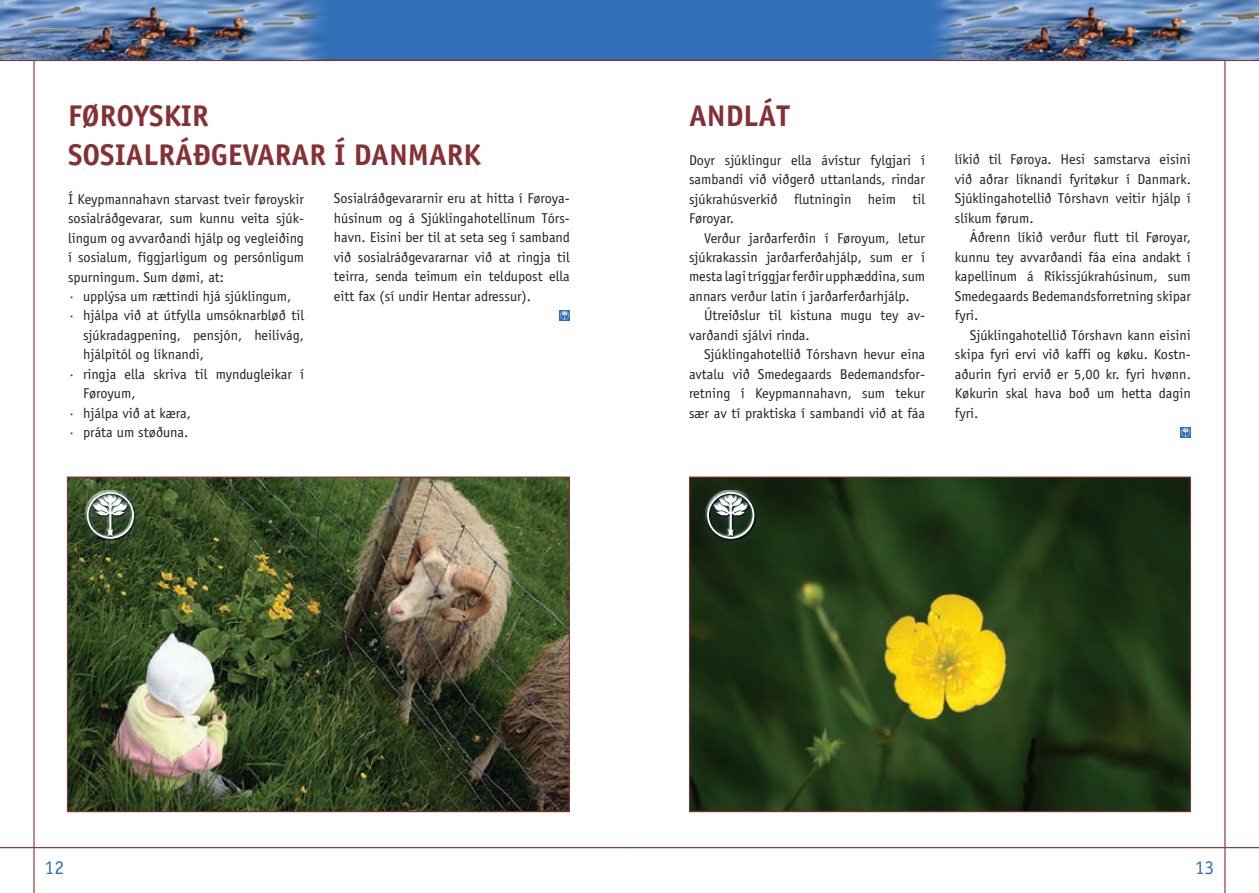
<style>
.page{position:relative;width:1259px;height:893px;background:#fff}
.page>*{position:absolute;margin:0;border:0;box-sizing:border-box;transform-origin:0 0}
.t1{font:700 30px/39px "Officina Sans";color:#843034}
.t2{font:19.5px "Officina Sans";color:#3170b8}
.t3{font:14.25px/19.5px "Officina Sans";color:#231f20;text-align:justify}
</style>
<div class="page">
<hr style="left:33px;top:0;width:2px;height:893px;background:#843034">
<hr style="left:0;top:847px;width:629px;height:1px;background:#843034">
<hr style="left:1224px;top:0;width:1px;height:893px;background:#843034">
<svg style="left:0;top:0;width:1259px;height:62px;background:#4976af"></svg>
<img style="left:925px;top:0;width:334px;height:60px">
<hr style="left:629px;top:847px;width:630px;height:1px;background:#843034">
<div style="left:559px;top:310px;width:11px;height:11px;background:#3170b8"></div>
<svg style="left:560px;top:311px;width:9px;height:9px"></svg>
<div style="left:1180px;top:427px;width:11px;height:11px;background:#3170b8"></div>
<svg style="left:1181px;top:428px;width:9px;height:9px"></svg>
<img style="left:691px;top:479px;width:498px;height:331px">
<img style="left:69px;top:479px;width:499px;height:331px">
<div style="left:78px;top:483px;width:65px;height:65px;background:#3170b8;opacity:.5"></div>
<div style="left:85px;top:490px;width:49px;height:48px;background:#fff;opacity:.75"></div>
<div style="left:86px;top:493px;width:50px;height:48px;background:#843034;opacity:.75"></div>
<svg style="left:87px;top:492px;width:47px;height:47px"></svg>
<div style="left:698px;top:483px;width:65px;height:65px;background:#162811"></div>
<div style="left:705px;top:490px;width:49px;height:48px;background:#fff;opacity:.75"></div>
<div style="left:706px;top:493px;width:50px;height:48px;background:#843034;opacity:.75"></div>
<svg style="left:707px;top:492px;width:47px;height:47px"></svg>
<h1 class="t1" style="left:68px;top:95px;width:412px">FØROYSKIR<br>SOSIALRÁÐGEVARAR Í DANMARK</h1>
<p class="t3" style="left:68px;top:189px;width:237px">Í Keypmannahavn starvast tveir føroyskir</p>
<p class="t3" style="left:68px;top:208px;width:237px">sosialráðgevarar, sum kunnu veita sjúk-</p>
<p class="t3" style="left:68px;top:228px;width:237px">lingum og avvarðandi hjálp og vegleiðing</p>
<p class="t3" style="left:68px;top:247px;width:237px">í sosialum, fíggjarligum og persónligum</p>
<p class="t3" style="left:68px;top:267px;width:158px">spurningum. Sum dømi, at:</p>
<p class="t3" style="left:68px;top:286px;width:225px">· upplýsa um rættindi hjá sjúklingum,</p>
<p class="t3" style="left:68px;top:306px;width:237px">· hjálpa við at útfylla umsóknarbløð til</p>
<p class="t3" style="left:83px;top:325px;width:222px">sjúkradagpening, pensjón, heilivág,</p>
<p class="t3" style="left:83px;top:345px;width:122px">hjálpitól og líknandi,</p>
<p class="t3" style="left:68px;top:364px;width:238px">· ringja ella skriva til myndugleikar í</p>
<p class="t3" style="left:83px;top:384px;width:54px">Føroyum,</p>
<p class="t3" style="left:68px;top:403px;width:124px">· hjálpa við at kæra,</p>
<p class="t3" style="left:68px;top:423px;width:119px">· práta um støðuna.</p>
<p class="t3" style="left:334px;top:189px;width:237px">Sosialráðgevararnir eru at hitta í Føroya&shy;húsinum og á Sjúklingahotellinum Tórs&shy;havn. Eisini ber til at seta seg í samband við sosialráðgevararnar við at ringja til teirra, senda teimum ein teldupost ella eitt fax (sí undir Hentar adressur).</p>
<h1 class="t1" style="left:689px;top:95px;width:102px">ANDLÁT</h1>
<p class="t3" style="left:689px;top:150px;width:237px">Doyr sjúklingur ella ávístur fylgjari í sambandi við viðgerð uttanlands, rindar sjúkrahúsverkið flutningin heim til Føroyar.</p>
<p class="t3" style="left:689px;top:228px;width:238px;text-indent:15px">Verður jarðarferðin í Føroyum, letur sjúkrakassin jarðarferðahjálp, sum er í mesta lagi tríggjar ferðir upphæddina, sum annars verður latin í jarðarferðarhjálp.</p>
<p class="t3" style="left:689px;top:306px;width:238px;text-indent:15px">Útreiðslur til kistuna mugu tey av&shy;varðandi sjálvi rinda.</p>
<p class="t3" style="left:689px;top:345px;width:237px;text-indent:15px">Sjúklingahotellið Tórshavn hevur eina avtalu við Smedegaards Bedemandsfor&shy;retning í Keypmannahavn, sum tekur sær av tí praktiska í sambandi við at fáa</p>
<p class="t3" style="left:955px;top:150px;width:237px;text-align:left">líkið til Føroya. Hesi samstarva eisini við aðrar líknandi fyritøkur í Danmark.<br>Sjúklingahotellið Tórshavn veitir hjálp í slíkum førum.</p>
<p class="t3" style="left:955px;top:228px;width:237px;text-indent:15px">Áðrenn líkið verður flutt til Føroyar, kunnu tey avvarðandi fáa eina andakt í kapellinum á Ríkissjúkrahúsinum, sum Smedegaards Bedemandsforretning skipar fyri.</p>
<p class="t3" style="left:955px;top:325px;width:238px;text-align:left;text-indent:15px">Sjúklingahotellið Tórshavn kann eisini skipa fyri ervi við kaffi og køku. Kostn&shy;aðurin fyri ervið er 5,00 kr. fyri hvønn.<br>Køkurin skal hava boð um hetta dagin fyri.</p>
<h2 class="t2" style="left:45px;top:856px;width:21px">12</h2>
<h2 class="t2" style="left:1194px;top:856px;width:21px">13</h2>
</div>
